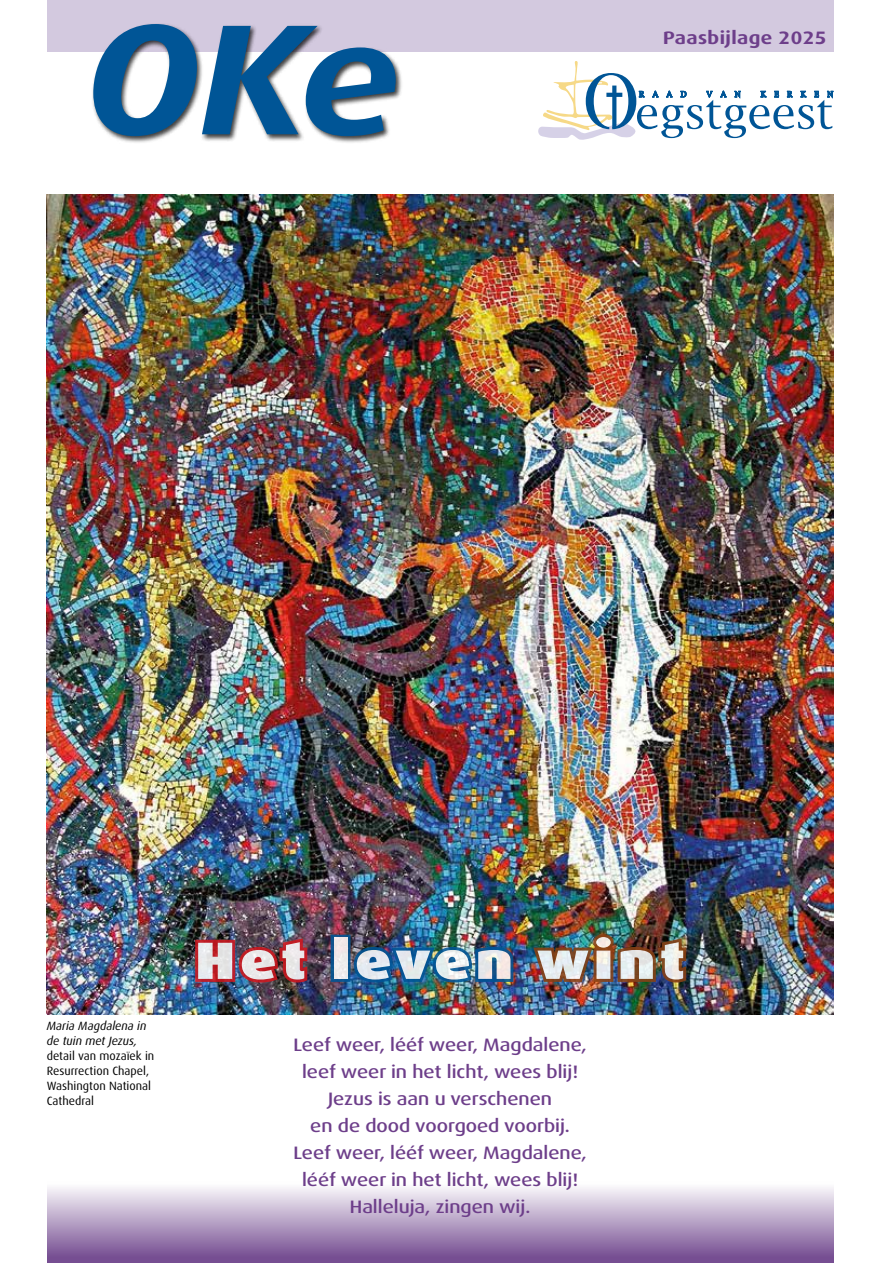
<style>
.page{position:relative;width:893px;height:1263px;background:#fff}
.page>*{position:absolute;margin:0;border:0;box-sizing:border-box;transform-origin:0 0}
.t1{font:italic 700 expanded 157.5px "Dax OT";color:#005596}
.t2{font:900 expanded 52.5px "Dax OT";letter-spacing:.1em;color:#fff}
.t3{font:500 expanded 18px/27px "Dax OT";color:#6d3e8a;text-align:center}
.t4{font:700 expanded 18px "Dax OT";letter-spacing:.025em;color:#6d3e8a}
.t5{font:12px/15px "Dax OT";color:#000}
.t6{font:italic 12px/15px "Dax OT";color:#000}
</style>
<div class="page">
<div style="left:47px;top:1182px;width:786px;height:81px;background:linear-gradient(to bottom,#fff,#6d438b)"></div>
<svg style="left:538px;top:61px;width:295px;height:79px"></svg>
<svg style="left:612px;top:86px;width:4px;height:42px"></svg>
<div style="left:47px;top:0;width:786px;height:51px;background:#d3c9df"></div>
<div style="left:91px;top:23px;width:312px;height:120px;background:#000;opacity:.75"></div>
<img style="left:47px;top:195px;width:786px;height:820px">
<img style="left:192px;top:935px;width:120px;height:50px">
<div style="left:331px;top:935px;width:19px;height:47px;border:6px solid #005596"></div>
<img style="left:351px;top:943px;width:165px;height:42px">
<img style="left:529px;top:931px;width:162px;height:54px">
<h1 class="t1" style="left:85px;top:-21px;width:318px">OKe</h1>
<p class="t4" style="left:663px;top:26px;width:165px">Paasbijlage 2025</p>
<p class="t6" style="left:47px;top:1018px;width:101px">Maria Magdalena in de tuin met Jezus,</p>
<p class="t5" style="left:47px;top:1048px;width:109px">detail van mozaïek in<br>Resurrection Chapel,<br>Washington National<br>Cathedral</p>
<h2 class="t2" style="left:195px;top:926px;width:491px">Het leven wint</h2>
<p class="t3" style="left:293px;top:1031px;width:295px">Leef weer, lééf weer, Magdalene, leef weer in het licht, wees blij!<br>Jezus is aan u verschenen<br>en de dood voorgoed voorbij.<br>Leef weer, lééf weer, Magdalene, lééf weer in het licht, wees blij!<br>Halleluja, zingen wij.</p>
</div>
